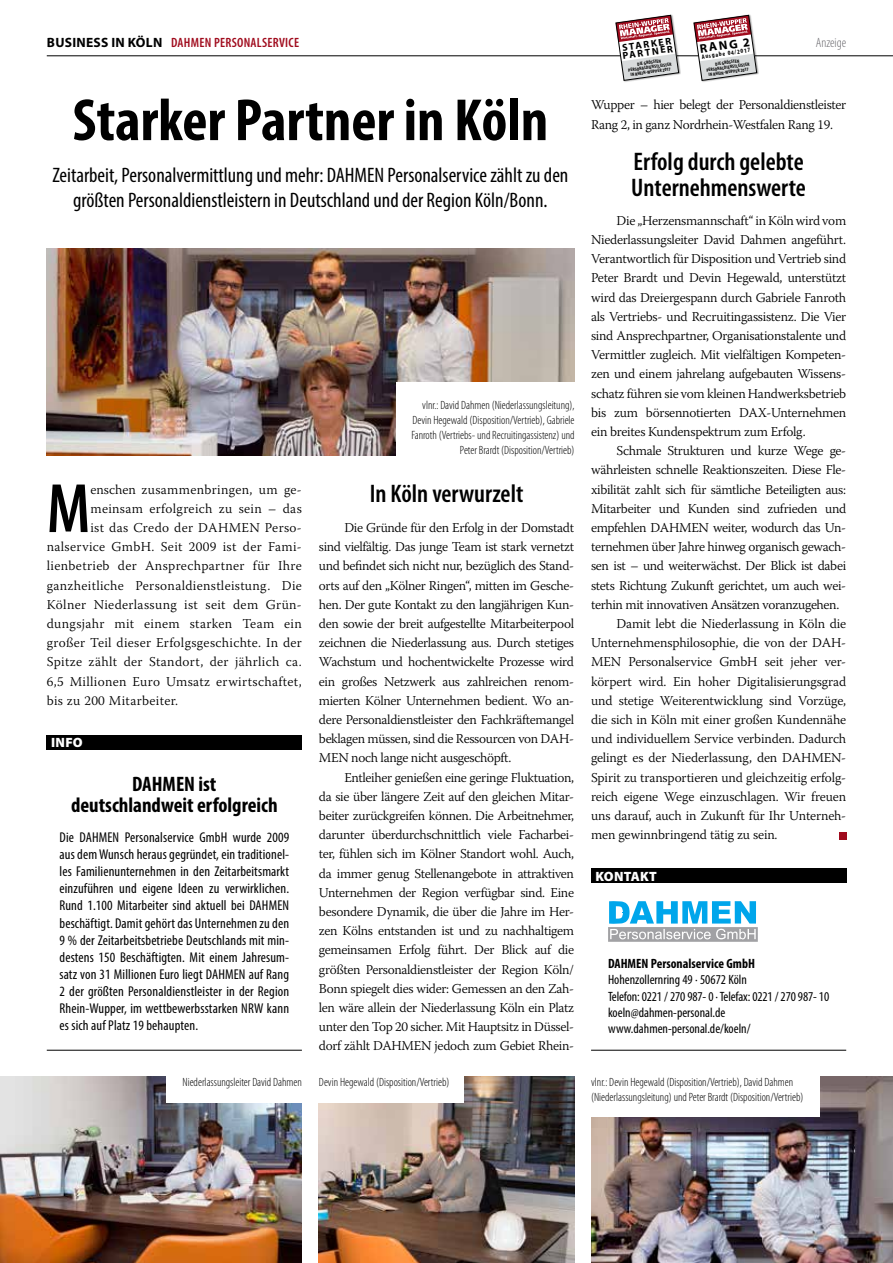
<style>
.page{position:relative;width:893px;height:1263px;background:#fff}
.page>*{position:absolute;margin:0;border:0;box-sizing:border-box;transform-origin:0 0}
.t1{font:600 condensed 70.5px "Myriad Pro";color:#000}
.t2{font:700 condensed 60px "Myriad Pro";color:#000}
.t3{font:600 condensed 25.5px/26.2px "Myriad Pro";color:#000}
.t4{font:condensed 21px/25.2px "Myriad Pro";color:#000;text-align:center}
.t5{font:700 condensed 21px/21px "Myriad Pro";color:#000;text-align:center}
.t6{font:condensed 14.25px/17.1px "Myriad Pro";letter-spacing:.01em;color:#000;text-align:justify}
.t7{font:300 13.5px/19.2px "Warnock Pro";letter-spacing:-.01em;color:#000;text-align:justify}
.t8{font:300 13.5px "Warnock Pro";letter-spacing:.025em;color:#000}
.t9{font:condensed 13.5px/16.2px "Myriad Pro";color:#000}
.t10{font:600 condensed 13.5px "Myriad Pro";letter-spacing:.02em;color:#a00b1d}
.t11{font:700 condensed 13.5px "Myriad Pro";color:#000}
.t12{font:900 13.5px "Myriad Pro";letter-spacing:.02em;color:#fff}
.t13{font:300 condensed 13.5px "Myriad Pro";color:#68676c}
.t14{font:700 12.45px "Myriad Pro";color:#000}
.t15{font:300 condensed 12px/15px "Myriad Pro";color:#000}
.t16{font:700 9.9px/7.9px "Myriad Pro";color:#000}
.t17{font:700 condensed 6.3px "Myriad Pro";color:#000}
.t18{font:700 condensed 4.8px/4.8px "Myriad Pro";color:#000;text-align:center}
.s1{font-weight:700;font-stretch:normal;color:#000}
</style>
<div class="page">
<hr style="left:47px;top:55px;width:846px;height:1px;background:#000">
<svg style="left:608px;top:901px;width:150px;height:41px"></svg>
<hr style="left:591px;top:1050px;width:255px;height:1px;background:#000">
<div style="left:591px;top:868px;width:255px;height:15px;background:#000"></div>
<div style="left:47px;top:735px;width:255px;height:14px;background:#000"></div>
<hr style="left:47px;top:1050px;width:255px;height:1px;background:#000">
<img style="left:591px;top:1077px;width:302px;height:186px">
<img style="left:47px;top:248px;width:527px;height:207px">
<img style="left:0;top:1077px;width:302px;height:186px">
<img style="left:319px;top:1077px;width:255px;height:186px">
<div style="left:166px;top:1072px;width:297px;height:31px;background:#fff"></div>
<div style="left:583px;top:1071px;width:237px;height:46px;background:#fff"></div>
<div style="left:396px;top:383px;width:180px;height:75px;background:#fff"></div>
<div style="left:839px;top:832px;width:7px;height:7px;background:#a00b1d"></div>
<div style="left:693px;top:14px;width:66px;height:68px;background:#000;opacity:.4"></div>
<svg style="left:693px;top:15px;width:64px;height:66px"></svg>
<div style="left:615px;top:14px;width:66px;height:68px;background:#000;opacity:.4"></div>
<svg style="left:615px;top:15px;width:64px;height:66px"></svg>
<p class="t10" style="left:47px;top:34px;width:254px"><span class="s1">BUSINESS IN KÖLN</span> DAHMEN PERSONALSERVICE</p>
<h2 class="t2" style="left:73px;top:83px;width:477px">Starker Partner in Köln</h2>
<h3 class="t4" style="left:52px;top:162px;width:518px">Zeitarbeit, Personalvermittlung und mehr: DAHMEN Personalservice zählt zu den größten Personaldienstleistern in Deutschland und der Region Köln/Bonn.</h3>
<h1 class="t1" style="left:47px;top:465px;width:45px">M</h1>
<p class="t8" style="left:90px;top:481px;width:213px">enschen zusammenbringen, um ge-</p>
<p class="t8" style="left:90px;top:500px;width:213px">meinsam erfolgreich zu sein – das</p>
<p class="t8" style="left:90px;top:519px;width:213px">ist das Credo der DAHMEN Perso-</p>
<p class="t8" style="left:47px;top:539px;width:257px">nalservice GmbH. Seit 2009 ist der Fami-</p>
<p class="t8" style="left:47px;top:558px;width:257px">lienbetrieb der Ansprechpartner für Ihre</p>
<p class="t8" style="left:47px;top:577px;width:257px">ganzheitliche Personaldienstleistung. Die</p>
<p class="t8" style="left:47px;top:596px;width:257px">Kölner Niederlassung ist seit dem Grün-</p>
<p class="t8" style="left:47px;top:615px;width:257px">dungsjahr mit einem starken Team ein</p>
<p class="t8" style="left:47px;top:635px;width:257px">großer Teil dieser Erfolgsgeschichte. In der</p>
<p class="t8" style="left:47px;top:654px;width:257px">Spitze zählt der Standort, der jährlich ca.</p>
<p class="t8" style="left:47px;top:673px;width:257px">6,5 Millionen Euro Umsatz erwirtschaftet,</p>
<p class="t8" style="left:47px;top:692px;width:133px">bis zu 200 Mitarbeiter.</p>
<p class="t12" style="left:51px;top:734px;width:33px">INFO</p>
<h3 class="t5" style="left:71px;top:773px;width:208px">DAHMEN ist deutschlandweit erfolgreich</h3>
<p class="t6" style="left:60px;top:828px;width:231px">Die DAHMEN Personalservice GmbH wurde 2009 aus dem Wunsch heraus gegründet, ein traditionel&shy;les Familienunternehmen in den Zeitarbeitsmarkt einzuführen und eigene Ideen zu verwirklichen.<br>Rund 1.100 Mitarbeiter sind aktuell bei DAHMEN beschäftigt. Damit gehört das Unternehmen zu den 9 % der Zeitarbeitsbetriebe Deutschlands mit min&shy;destens 150 Beschäftigten. Mit einem Jahresum&shy;satz von 31 Millionen Euro liegt DAHMEN auf Rang 2 der größten Personaldienstleister in der Region Rhein-Wupper, im wettbewerbsstarken NRW kann es sich auf Platz 19 behaupten.</p>
<p class="t15" style="left:411px;top:397px;width:165px;text-align:right">vlnr.: David Dahmen (Niederlassungsleitung), Devin Hegewald (Disposition/Vertrieb), Gabriele Fanroth (Vertriebs- und Recruitingassistenz) und Peter Brardt (Disposition/Vertrieb)</p>
<h3 class="t3" style="left:370px;top:480px;width:155px">In Köln verwurzelt</h3>
<p class="t7" style="left:319px;top:518px;width:257px;text-indent:26px">Die Gründe für den Erfolg in der Domstadt sind vielfältig. Das junge Team ist stark vernetzt und befindet sich nicht nur, bezüglich des Stand&shy;orts auf den „Kölner Ringen“, mitten im Gesche&shy;hen. Der gute Kontakt zu den langjährigen Kun&shy;den sowie der breit aufgestellte Mitarbeiterpool zeichnen die Niederlassung aus. Durch stetiges Wachstum und hochentwickelte Prozesse wird ein großes Netzwerk aus zahlreichen renom&shy;mierten Kölner Unternehmen bedient. Wo an&shy;dere Personaldienstleister den Fachkräftemangel beklagen müssen, sind die Ressourcen von DAH-MEN noch lange nicht ausgeschöpft.</p>
<p class="t7" style="left:319px;top:767px;width:257px;text-indent:26px">Entleiher genießen eine geringe Fluktuation, da sie über längere Zeit auf den gleichen Mitar&shy;beiter zurückgreifen können. Die Arbeitnehmer, darunter überdurchschnittlich viele Facharbei&shy;ter, fühlen sich im Kölner Standort wohl. Auch, da immer genug Stellenangebote in attraktiven Unternehmen der Region verfügbar sind. Eine besondere Dynamik, die über die Jahre im Her&shy;zen Kölns entstanden ist und zu nachhaltigem gemeinsamen Erfolg führt. Der Blick auf die größten Personaldienstleister der Region Köln/ Bonn spiegelt dies wider: Gemessen an den Zah&shy;len wäre allein der Niederlassung Köln ein Platz unter den Top 20 sicher. Mit Hauptsitz in Düssel&shy;dorf zählt DAHMEN jedoch zum Gebiet Rhein-</p>
<p class="t16" style="left:621px;top:43px;width:52px;rotate:-8deg">STARKER<br>PARTNER</p>
<p class="t18" style="left:627px;top:63px;width:45px;rotate:-8deg">DIE GRÖSSTEN<br>PERSONALDIENSTLEISTER<br>IN RHEIN-WUPPER 2017</p>
<p class="t14" style="left:699px;top:40px;width:52px;rotate:-8deg">RANG 2</p>
<p class="t17" style="left:701px;top:53px;width:51px;rotate:-8deg">Ausgabe 04/2017</p>
<p class="t18" style="left:705px;top:63px;width:45px;rotate:-8deg">DIE GRÖSSTEN<br>PERSONALDIENSTLEISTER<br>IN RHEIN-WUPPER 2017</p>
<p class="t13" style="left:816px;top:34px;width:32px">Anzeige</p>
<p class="t7" style="left:591px;top:95px;width:257px">Wupper – hier belegt der Personaldienstleister<br>Rang 2, in ganz Nordrhein-Westfalen Rang 19.</p>
<h3 class="t3" style="left:631px;top:148px;width:176px">Erfolg durch gelebte<br>Unternehmenswerte</h3>
<p class="t7" style="left:591px;top:211px;width:257px;text-indent:26px">Die „Herzensmannschaft“ in Köln wird vom Niederlassungsleiter David Dahmen angeführt.<br>Verantwortlich für Disposition und Vertrieb sind Peter Brardt und Devin Hegewald, unterstützt wird das Dreiergespann durch Gabriele Fanroth als Vertriebs- und Recruitingassistenz. Die Vier sind Ansprechpartner, Organisationstalente und Vermittler zugleich. Mit vielfältigen Kompeten&shy;zen und einem jahrelang aufgebauten Wissens&shy;schatz führen sie vom kleinen Handwerksbetrieb bis zum börsennotierten DAX-Unternehmen ein breites Kundenspektrum zum Erfolg.</p>
<p class="t7" style="left:617px;top:441px;width:231px">Schmale Strukturen und kurze Wege ge-</p>
<p class="t7" style="left:591px;top:460px;width:257px">währleisten schnelle Reaktionszeiten. Diese Fle-</p>
<p class="t7" style="left:591px;top:479px;width:257px">xibilität zahlt sich für sämtliche Beteiligten aus:</p>
<p class="t7" style="left:591px;top:498px;width:257px">Mitarbeiter und Kunden sind zufrieden und</p>
<p class="t7" style="left:591px;top:518px;width:257px">empfehlen DAHMEN weiter, wodurch das Un-</p>
<p class="t7" style="left:591px;top:537px;width:257px">ternehmen über Jahre hinweg organisch gewach-</p>
<p class="t7" style="left:591px;top:556px;width:257px">sen ist – und weiterwächst. Der Blick ist dabei</p>
<p class="t7" style="left:591px;top:575px;width:257px">stets Richtung Zukunft gerichtet, um auch wei-</p>
<p class="t7" style="left:591px;top:594px;width:250px">terhin mit innovativen Ansätzen voranzugehen.</p>
<p class="t7" style="left:617px;top:614px;width:231px">Damit lebt die Niederlassung in Köln die</p>
<p class="t7" style="left:591px;top:633px;width:257px">Unternehmensphilosophie, die von der DAH-</p>
<p class="t7" style="left:591px;top:652px;width:257px">MEN Personalservice GmbH seit jeher ver-</p>
<p class="t7" style="left:591px;top:671px;width:257px">körpert wird. Ein hoher Digitalisierungsgrad</p>
<p class="t7" style="left:591px;top:690px;width:257px">und stetige Weiterentwicklung sind Vorzüge,</p>
<p class="t7" style="left:591px;top:710px;width:257px">die sich in Köln mit einer großen Kundennähe</p>
<p class="t7" style="left:591px;top:729px;width:257px">und individuellem Service verbinden. Dadurch</p>
<p class="t7" style="left:591px;top:748px;width:257px">gelingt es der Niederlassung, den DAHMEN-</p>
<p class="t7" style="left:591px;top:767px;width:257px">Spirit zu transportieren und gleichzeitig erfolg-</p>
<p class="t7" style="left:591px;top:786px;width:257px">reich eigene Wege einzuschlagen. Wir freuen</p>
<p class="t7" style="left:591px;top:806px;width:257px">uns darauf, auch in Zukunft für Ihr Unterneh-</p>
<p class="t7" style="left:591px;top:825px;width:188px">men gewinnbringend tätig zu sein.</p>
<p class="t12" style="left:595px;top:867px;width:63px">KONTAKT</p>
<p class="t11" style="left:608px;top:955px;width:148px">DAHMEN Personalservice GmbH</p>
<p class="t9" style="left:608px;top:972px;width:223px">Hohenzollernring 49 · 50672 Köln<br>Telefon: 0221 / 270 987- 0 · Telefax: 0221 / 270 987- 10 koeln@dahmen-personal.de www.dahmen-personal.de/koeln/</p>
<p class="t15" style="left:183px;top:1074px;width:121px">Niederlassungsleiter David Dahmen</p>
<p class="t15" style="left:319px;top:1074px;width:132px">Devin Hegewald (Disposition/Vertrieb)</p>
<p class="t15" style="left:591px;top:1074px;width:214px">vlnr.: Devin Hegewald (Disposition/Vertrieb), David Dahmen (Niederlassungsleitung) und Peter Brardt (Disposition/Vertrieb)</p>
</div>
